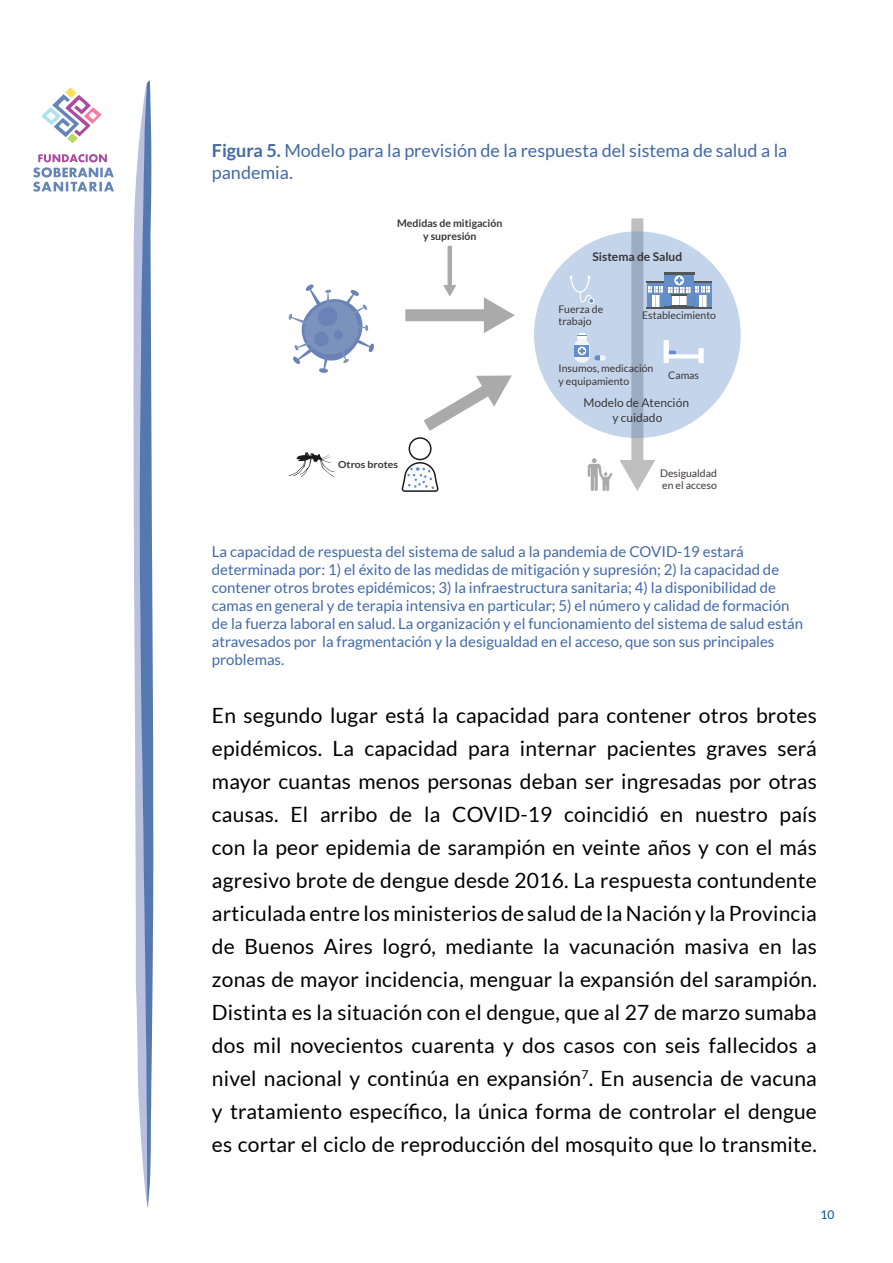
<style>
.page{position:relative;width:893px;height:1263px;background:#fff}
.page>*{position:absolute;margin:0;border:0;box-sizing:border-box;transform-origin:0 0}
.t1{font:21px/33px "Lato";letter-spacing:.01em;color:#000;text-align:justify}
.t2{font:18px/21.6px "Lato";color:#4269a8}
.t3{font:15px/18px "Lato";color:#4269a8}
.t4{font:12px/14.4px "Lato";color:#231f20;text-align:center}
.t5{font:700 12px "Lato";color:#231f20}
.t6{font:12px "Lato";color:#00529d}
.t7{font:10.5px/12.6px "Lato";color:#231f20}
.t8{font:700 10.5px/12.6px "Lato";color:#231f20;text-align:center}
.t9{font:700 9.75px "Lato";color:#231f20;scale:1.08 1}
.s1{font-weight:700}
</style>
<div class="page">
<svg style="left:33px;top:154px;width:81px;height:38px"></svg>
<svg style="left:41px;top:87px;width:61px;height:56px"></svg>
<svg style="left:133px;top:81px;width:20px;height:1126px"></svg>
<div style="left:631px;top:218px;width:12px;height:247px;background:#bfbfc0"></div>
<svg style="left:619px;top:460px;width:36px;height:31px"></svg>
<svg style="left:534px;top:231px;width:207px;height:207px;background:#c1d1e6"></svg>
<svg style="left:664px;top:340px;width:40px;height:23px"></svg>
<svg style="left:570px;top:276px;width:24px;height:28px"></svg>
<svg style="left:577px;top:333px;width:10px;height:9px"></svg>
<div style="left:574px;top:339px;width:16px;height:24px;background:#f2f3f4;border-radius:7px"></div>
<svg style="left:574px;top:345px;width:15px;height:12px"></svg>
<svg style="left:578px;top:347px;width:8px;height:8px"></svg>
<svg style="left:579px;top:348px;width:6px;height:6px"></svg>
<div style="left:594px;top:355px;width:12px;height:5px;background:#f2f3f4;border-radius:3px"></div>
<svg style="left:594px;top:355px;width:6px;height:5px"></svg>
<svg style="left:664px;top:274px;width:30px;height:3px"></svg>
<hr style="left:664px;top:272px;width:31px;height:2px;background:#3f4244">
<svg style="left:674px;top:275px;width:10px;height:10px"></svg>
<svg style="left:646px;top:277px;width:66px;height:32px"></svg>
<svg style="left:588px;top:458px;width:24px;height:33px"></svg>
<hr style="left:448px;top:246px;width:4px;height:41px;background:#aaaaab">
<svg style="left:443px;top:285px;width:13px;height:12px"></svg>
<div style="left:405px;top:309px;width:84px;height:12px;background:#aaaaab"></div>
<svg style="left:484px;top:297px;width:31px;height:36px"></svg>
<svg style="left:411px;top:375px;width:101px;height:67px"></svg>
<svg style="left:288px;top:284px;width:86px;height:89px"></svg>
<svg style="left:289px;top:452px;width:45px;height:25px"></svg>
<div style="left:409px;top:437px;width:23px;height:23px;border:2px solid #000002;border-radius:50%"></div>
<svg style="left:401px;top:462px;width:37px;height:30px"></svg>
<p class="t2" style="left:212px;top:139px;width:577px"><span class="s1">Figura 5.</span> Modelo para la previsión de la respuesta del sistema de salud a la pandemia.</p>
<p class="t8" style="left:397px;top:217px;width:107px">Medidas de mitigación y supresión</p>
<p class="t9" style="left:338px;top:459px;width:57px">Otros brotes</p>
<p class="t5" style="left:592px;top:250px;width:91px">Sistema de Salud</p>
<p class="t7" style="left:559px;top:302px;width:46px">Fuerza de trabajo</p>
<p class="t7" style="left:642px;top:309px;width:75px">Establecimiento</p>
<p class="t7" style="left:559px;top:362px;width:96px">Insumos, medicación y equipamiento</p>
<p class="t7" style="left:668px;top:369px;width:33px">Camas</p>
<p class="t4" style="left:583px;top:396px;width:107px">Modelo de Atención y cuidado</p>
<p class="t7" style="left:660px;top:466px;width:58px">Desigualdad en el acceso</p>
<p class="t3" style="left:212px;top:542px;width:593px">La capacidad de respuesta del sistema de salud a la pandemia de COVID-19 estará determinada por: 1) el éxito de las medidas de mitigación y supresión; 2) la capacidad de contener otros brotes epidémicos; 3) la infraestructura sanitaria; 4) la disponibilidad de camas en general y de terapia intensiva en particular; 5) el número y calidad de formación de la fuerza laboral en salud. La organización y el funcionamiento del sistema de salud están atravesados por la fragmentación y la desigualdad en el acceso, que son sus principales problemas.</p>
<p class="t1" style="left:212px;top:698px;width:606px">En segundo lugar está la capacidad para contener otros brotes epidémicos. La capacidad para internar pacientes graves será mayor cuantas menos personas deban ser ingresadas por otras causas. El arribo de la COVID-19 coincidió en nuestro país con la peor epidemia de sarampión en veinte años y con el más agresivo brote de dengue desde 2016. La respuesta contundente articulada entre los ministerios de salud de la Nación y la Provincia de Buenos Aires logró, mediante la vacunación masiva en las zonas de mayor incidencia, menguar la expansión del sarampión.<br>Distinta es la situación con el dengue, que al 27 de marzo sumaba dos mil novecientos cuarenta y dos casos con seis fallecidos a nivel nacional y continúa en expansión<sup>7</sup>. En ausencia de vacuna y tratamiento específico, la única forma de controlar el dengue es cortar el ciclo de reproducción del mosquito que lo transmite.</p>
<p class="t6" style="left:820px;top:1207px;width:15px">10</p>
</div>
